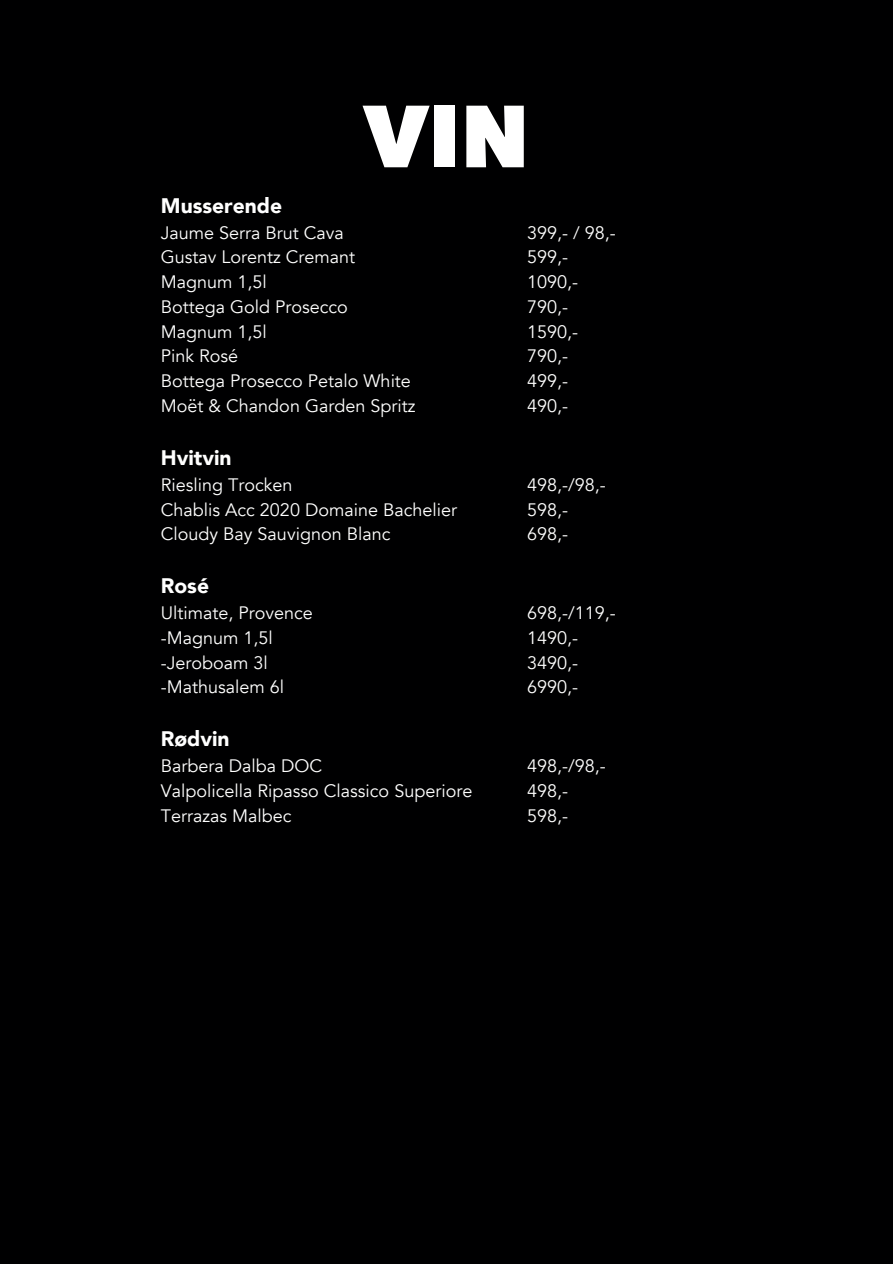
<style>
.page{position:relative;width:893px;height:1264px;background:#fff}
.page>*{position:absolute;margin:0;border:0;box-sizing:border-box;transform-origin:0 0}
.t1{font:800 87px "Avenir Next";color:#fff}
.t2{font:900 21px "Avenir";color:#fff}
.t3{font:18px "Avenir";color:#fff}
</style>
<div class="page">
<div style="left:0;top:0;width:892px;height:1263px;background:#000001"></div>
<p class="t1" style="left:364px;top:80px;width:167px">VIN</p>
<p class="t2" style="left:161px;top:192px;width:123px">Musserende</p>
<p class="t3" style="left:161px;top:221px;width:185px">Jaume Serra Brut Cava</p>
<p class="t3" style="left:161px;top:245px;width:196px">Gustav Lorentz Cremant</p>
<p class="t3" style="left:161px;top:270px;width:108px">Magnum 1,5l</p>
<p class="t3" style="left:161px;top:295px;width:189px">Bottega Gold Prosecco</p>
<p class="t3" style="left:161px;top:320px;width:108px">Magnum 1,5l</p>
<p class="t3" style="left:161px;top:344px;width:79px">Pink Rosé</p>
<p class="t3" style="left:161px;top:369px;width:251px">Bottega Prosecco Petalo White</p>
<p class="t3" style="left:161px;top:394px;width:256px">Moët &amp; Chandon Garden Spritz</p>
<p class="t2" style="left:161px;top:444px;width:72px">Hvitvin</p>
<p class="t3" style="left:161px;top:473px;width:133px">Riesling Trocken</p>
<p class="t3" style="left:161px;top:497px;width:298px">Chablis Acc 2020 Domaine Bachelier</p>
<p class="t3" style="left:161px;top:522px;width:231px">Cloudy Bay Sauvignon Blanc</p>
<p class="t2" style="left:161px;top:572px;width:50px">Rosé</p>
<p class="t3" style="left:161px;top:601px;width:153px">Ultimate, Provence</p>
<p class="t3" style="left:161px;top:626px;width:114px">-Magnum 1,5l</p>
<p class="t3" style="left:161px;top:650px;width:109px">-Jeroboam 3l</p>
<p class="t3" style="left:161px;top:675px;width:125px">-Mathusalem 6l</p>
<p class="t2" style="left:161px;top:725px;width:70px">Rødvin</p>
<p class="t3" style="left:161px;top:754px;width:163px">Barbera Dalba DOC</p>
<p class="t3" style="left:161px;top:779px;width:313px">Valpolicella Ripasso Classico Superiore</p>
<p class="t3" style="left:161px;top:803px;width:132px">Terrazas Malbec</p>
<p class="t3" style="left:527px;top:221px;width:90px">399,- / 98,-</p>
<p class="t3" style="left:527px;top:245px;width:43px">599,-</p>
<p class="t3" style="left:527px;top:270px;width:53px">1090,-</p>
<p class="t3" style="left:527px;top:295px;width:43px">790,-</p>
<p class="t3" style="left:527px;top:320px;width:53px">1590,-</p>
<p class="t3" style="left:527px;top:344px;width:43px">790,-</p>
<p class="t3" style="left:527px;top:369px;width:43px">499,-</p>
<p class="t3" style="left:527px;top:394px;width:43px">490,-</p>
<p class="t3" style="left:527px;top:473px;width:80px">498,-/98,-</p>
<p class="t3" style="left:527px;top:497px;width:43px">598,-</p>
<p class="t3" style="left:527px;top:522px;width:43px">698,-</p>
<p class="t3" style="left:527px;top:601px;width:90px">698,-/119,-</p>
<p class="t3" style="left:527px;top:626px;width:53px">1490,-</p>
<p class="t3" style="left:527px;top:650px;width:53px">3490,-</p>
<p class="t3" style="left:527px;top:675px;width:53px">6990,-</p>
<p class="t3" style="left:527px;top:754px;width:80px">498,-/98,-</p>
<p class="t3" style="left:527px;top:779px;width:43px">498,-</p>
<p class="t3" style="left:527px;top:803px;width:43px">598,-</p>
</div>
